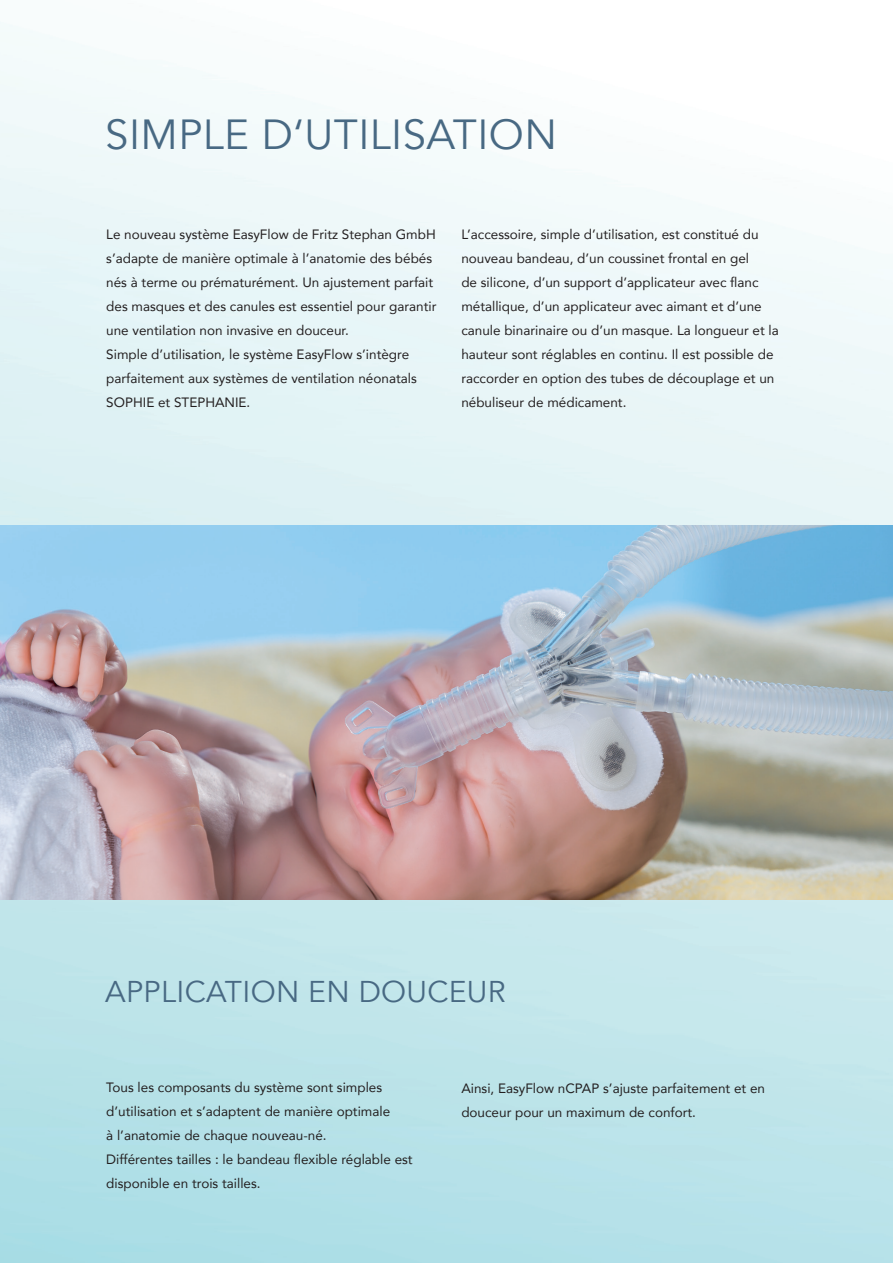
<style>
.page{position:relative;width:893px;height:1263px;background:#fff}
.page>*{position:absolute;margin:0;border:0;box-sizing:border-box;transform-origin:0 0}
.Head_Avenir_28pt{font:42px "Avenir";letter-spacing:.01em;color:#486983}
.Head_Avenir_28pt-2{font:30px "Avenir";letter-spacing:.01em;color:#486983}
.t1{font:13.5px/24px "Avenir";color:#231f20}
</style>
<div class="page">
<img style="left:0;top:22px;width:893px;height:1241px">
<img style="left:0;top:525px;width:893px;height:374px">
<p class="Head_Avenir_28pt" style="left:105px;top:110px;width:453px">SIMPLE D‘UTILISATION</p>
<p class="t1" style="left:106px;top:221px;width:332px">Le nouveau système EasyFlow de Fritz Stephan GmbH s’adapte de manière optimale à l’anatomie des bébés nés à terme ou prématurément. Un ajustement parfait des masques et des canules est essentiel pour garantir une ventilation non invasive en douceur.<br>Simple d’utilisation, le système EasyFlow s’intègre parfaitement aux systèmes de ventilation néonatals SOPHIE et STEPHANIE.</p>
<p class="t1" style="left:461px;top:222px;width:319px">L’accessoire, simple d’utilisation, est constitué du nouveau bandeau, d’un coussinet frontal en gel<br>de silicone, d’un support d’applicateur avec flanc métallique, d’un applicateur avec aimant et d’une canule binarinaire ou d’un masque. La longueur et la hauteur sont réglables en continu. Il est possible de raccorder en option des tubes de découplage et un nébuliseur de médicament.</p>
<p class="Head_Avenir_28pt-2" style="left:105px;top:974px;width:402px">APPLICATION EN DOUCEUR</p>
<p class="t1" style="left:106px;top:1075px;width:285px">Tous les composants du système sont simples d’utilisation et s’adaptent de manière optimale à l’anatomie de chaque nouveau-né.</p>
<p class="t1" style="left:106px;top:1147px;width:308px">Différentes tailles : le bandeau flexible réglable est disponible en trois tailles.</p>
<p class="t1" style="left:461px;top:1076px;width:305px">Ainsi, EasyFlow nCPAP s’ajuste parfaitement et en douceur pour un maximum de confort.</p>
</div>
